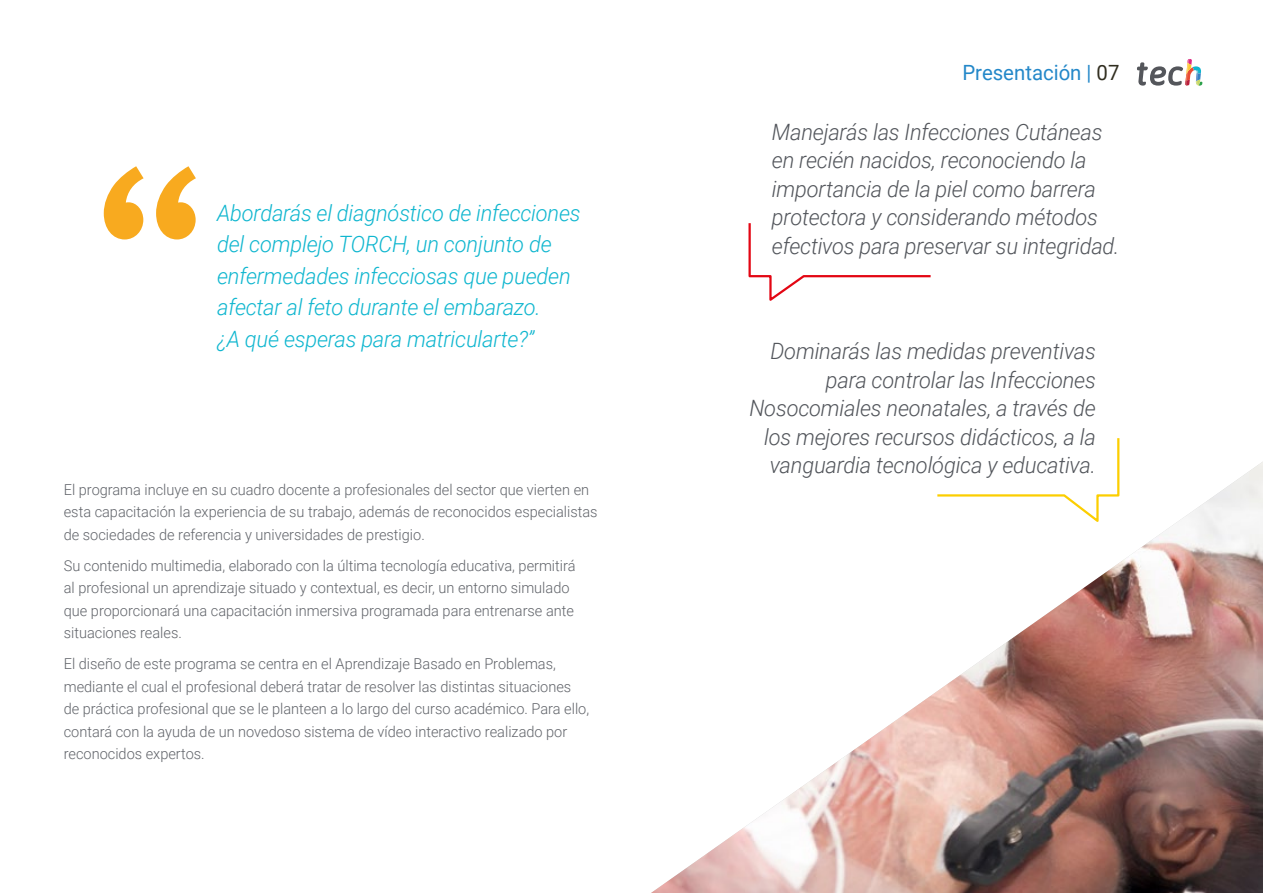
<style>
.page{position:relative;width:1263px;height:893px;background:#fff}
.page>*{position:absolute;margin:0;border:0;box-sizing:border-box;transform-origin:0 0}
.t1{font:italic 300 22.5px/28.5px "Roboto";letter-spacing:-.01em;color:#52555b;text-align:right}
.t2{font:italic 300 22.5px/31.5px "Roboto";letter-spacing:-.01em;color:#0fb6cf}
.t3{font:21px "Roboto";color:#2488c9}
.t4{font:300 15px/22.5px "Roboto";color:#61646a}
.s1{color:#312e20}
</style>
<div class="page">
<img style="left:651px;top:462px;width:612px;height:431px">
<svg style="left:935px;top:438px;width:185px;height:87px"></svg>
<svg style="left:748px;top:223px;width:183px;height:78px"></svg>
<svg style="left:104px;top:166px;width:92px;height:73px"></svg>
<svg style="left:1137px;top:59px;width:65px;height:27px"></svg>
<h1 class="t2" style="left:217px;top:196px;width:365px">Abordarás el diagnóstico de infecciones del complejo TORCH, un conjunto de enfermedades infecciosas que pueden afectar al feto durante el embarazo.<br>¿A qué esperas para matricularte?”</h1>
<p class="t4" style="left:64px;top:478px;width:535px">El programa incluye en su cuadro docente a profesionales del sector que vierten en esta capacitación la experiencia de su trabajo, además de reconocidos especialistas de sociedades de referencia y universidades de prestigio.</p>
<p class="t4" style="left:64px;top:554px;width:513px">Su contenido multimedia, elaborado con la última tecnología educativa, permitirá al profesional un aprendizaje situado y contextual, es decir, un entorno simulado que proporcionará una capacitación inmersiva programada para entrenarse ante situaciones reales.</p>
<p class="t4" style="left:64px;top:652px;width:527px">El diseño de este programa se centra en el Aprendizaje Basado en Problemas, mediante el cual el profesional deberá tratar de resolver las distintas situaciones de práctica profesional que se le planteen a lo largo del curso académico. Para ello, contará con la ayuda de un novedoso sistema de vídeo interactivo realizado por reconocidos expertos.</p>
<h2 class="t3" style="left:962px;top:57px;width:159px">Presentación | <span class="s1">07</span></h2>
<h1 class="t1" style="left:772px;top:117px;width:349px;text-align:left">Manejarás las Infecciones Cutáneas en recién nacidos, reconociendo la importancia de la piel como barrera protectora y considerando métodos efectivos para preservar su integridad.</h1>
<h1 class="t1" style="left:749px;top:336px;width:348px">Dominarás las medidas preventivas para controlar las Infecciones Nosocomiales neonatales, a través de los mejores recursos didácticos, a la vanguardia tecnológica y educativa.</h1>
</div>
